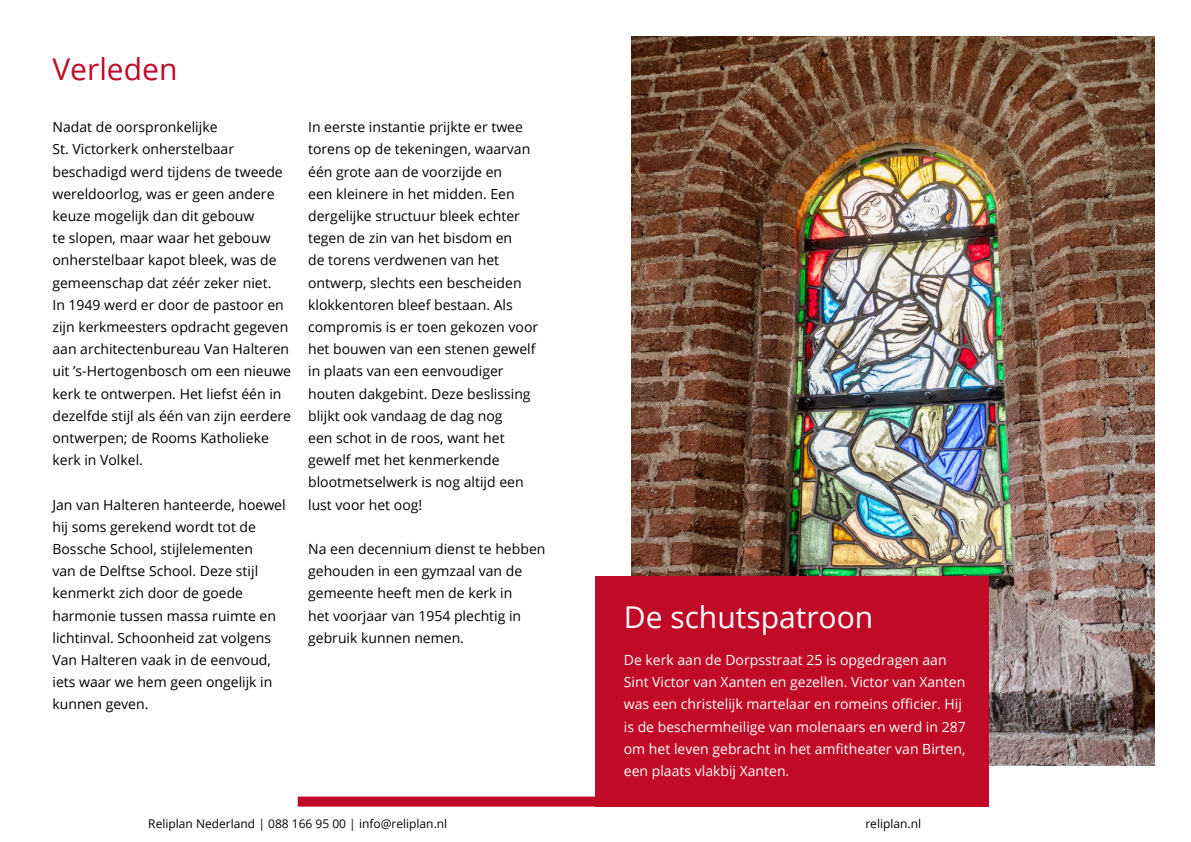
<style>
.page{position:relative;width:1191px;height:842px;background:#fff}
.page>*{position:absolute;margin:0;border:0;box-sizing:border-box;transform-origin:0 0}
.t1{font:30px "Open Sans";color:#fff}
.t2{font:30px "Open Sans";color:#c10a27}
.t3{font:14px/22.2px "Open Sans";color:#000}
.t4{font:14px/22.2px "Open Sans";color:#fff}
.t5{font:12px "Open Sans";color:#000}
</style>
<div class="page">
<div style="left:298px;top:796px;width:297px;height:10px;background:#c10a27"></div>
<img style="left:631px;top:36px;width:523px;height:729px">
<div style="left:595px;top:576px;width:393px;height:230px;background:#c10a27"></div>
<p class="t2" style="left:52px;top:49px;width:126px">Verleden</p>
<p class="t3" style="left:52px;top:116px;width:240px">Nadat de oorspronkelijke<br>St. Victorkerk onherstelbaar beschadigd werd tijdens de tweede wereldoorlog, was er geen andere keuze mogelijk dan dit gebouw<br>te slopen, maar waar het gebouw onherstelbaar kapot bleek, was de gemeenschap dat zéér zeker niet.<br>In 1949 werd er door de pastoor en zijn kerkmeesters opdracht gegeven aan architectenbureau Van Halteren uit ’s-Hertogenbosch om een nieuwe kerk te ontwerpen. Het liefst één in dezelfde stijl als één van zijn eerdere ontwerpen; de Rooms Katholieke kerk in Volkel.</p>
<p class="t3" style="left:52px;top:493px;width:235px">Jan van Halteren hanteerde, hoewel hij soms gerekend wordt tot de<br>Bossche School, stijlelementen<br>van de Delftse School. Deze stijl kenmerkt zich door de goede harmonie tussen massa ruimte en lichtinval. Schoonheid zat volgens<br>Van Halteren vaak in de eenvoud, iets waar we hem geen ongelijk in kunnen geven.</p>
<p class="t3" style="left:308px;top:116px;width:231px">In eerste instantie prijkte er twee torens op de tekeningen, waarvan één grote aan de voorzijde en<br>een kleinere in het midden. Een dergelijke structuur bleek echter tegen de zin van het bisdom en<br>de torens verdwenen van het ontwerp, slechts een bescheiden klokkentoren bleef bestaan. Als compromis is er toen gekozen voor het bouwen van een stenen gewelf in plaats van een eenvoudiger houten dakgebint. Deze beslissing blijkt ook vandaag de dag nog<br>een schot in de roos, want het gewelf met het kenmerkende blootmetselwerk is nog altijd een lust voor het oog!</p>
<p class="t3" style="left:308px;top:537px;width:239px">Na een decennium dienst te hebben gehouden in een gymzaal van de gemeente heeft men de kerk in<br>het voorjaar van 1954 plechtig in gebruik kunnen nemen.</p>
<p class="t1" style="left:624px;top:597px;width:251px">De schutspatroon</p>
<p class="t4" style="left:624px;top:648px;width:343px">De kerk aan de Dorpsstraat 25 is opgedragen aan Sint Victor van Xanten en gezellen. Victor van Xanten was een christelijk martelaar en romeins officier. Hij is de beschermheilige van molenaars en werd in 287 om het leven gebracht in het amfitheater van Birten, een plaats vlakbij Xanten.</p>
<p class="t5" style="left:148px;top:815px;width:300px">Reliplan Nederland | 088 166 95 00 | info@reliplan.nl</p>
<p class="t5" style="left:865px;top:815px;width:57px">reliplan.nl</p>
</div>
